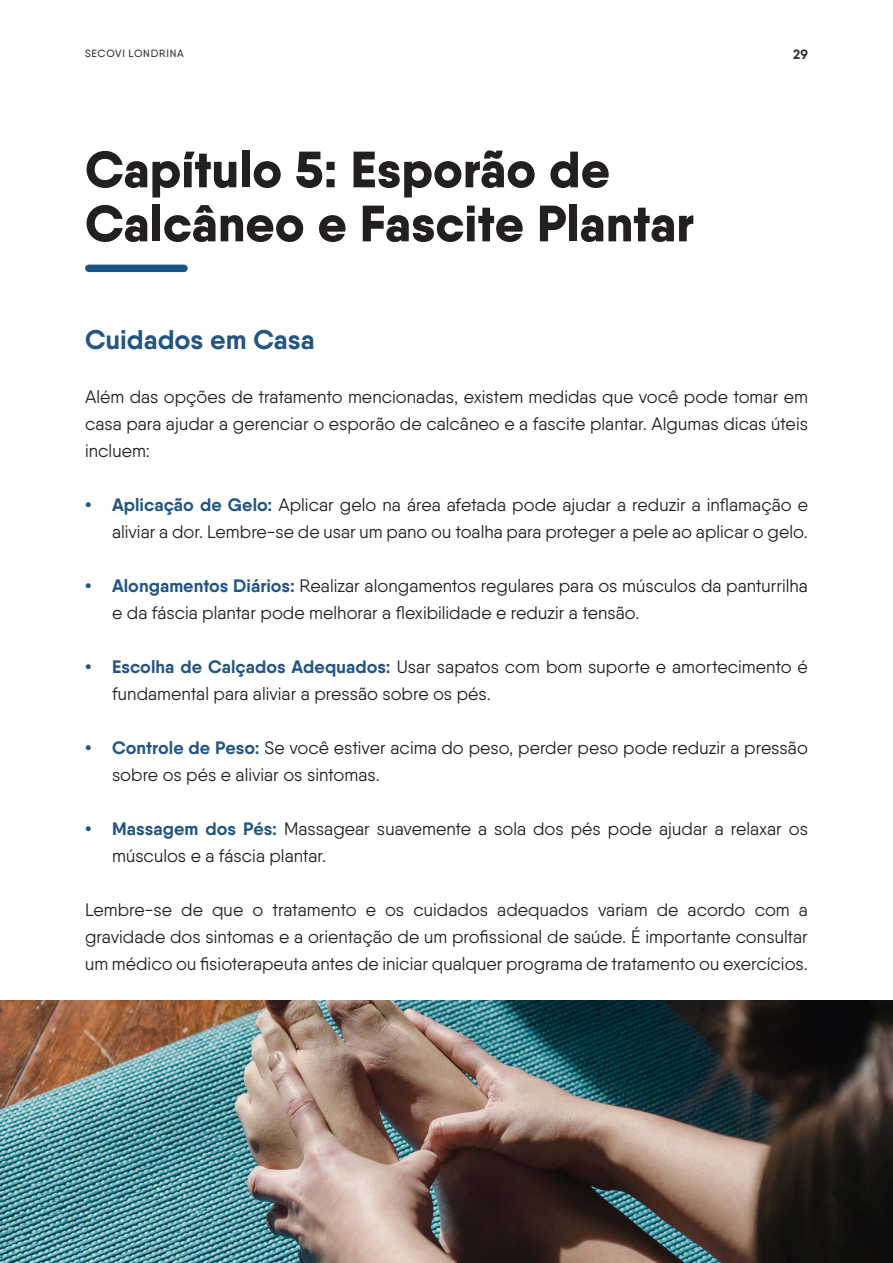
<style>
.page{position:relative;width:893px;height:1263px;background:#fff}
.page>*{position:absolute;margin:0;border:0;box-sizing:border-box;transform-origin:0 0}
.Capítulo_1__Osteoartrose{font:800 51px/54px "Qanelas";color:#231f20}
.Body_Text{font:700 27px "Qanelas";letter-spacing:.005em;color:#225583}
.Body_Text-2{font:18px/27px "Qanelas";color:#231f20}
.t1{font:700 13.5px "Qanelas";color:#32323f}
.t2{font:500 10.5px "Qanelas";letter-spacing:.07em;color:#32323f}
.s1{font-weight:700;color:#225583}
</style>
<div class="page">
<div style="left:89px;top:265px;width:95px;height:7px;background:#1c5583"></div>
<img style="left:0;top:1000px;width:893px;height:263px">
<p class="t2" style="left:85px;top:47px;width:100px">SECOVI LONDRINA</p>
<p class="t1" style="left:793px;top:45px;width:16px">29</p>
<p class="Capítulo_1__Osteoartrose" style="left:85px;top:142px;width:610px">Capítulo 5: Esporão de<br>Calcâneo e Fascite Plantar</p>
<p class="Body_Text" style="left:85px;top:323px;width:231px">Cuidados em Casa</p>
<p class="Body_Text-2" style="left:85px;top:383px;width:724px;text-align:justify">Além das opções de tratamento mencionadas, existem medidas que você pode tomar em casa para ajudar a gerenciar o esporão de calcâneo e a fascite plantar. Algumas dicas úteis incluem:</p>
<p class="Body_Text-2" style="left:85px;top:491px;width:724px;text-align:right"><span class="s1">• Aplicação de Gelo:</span> Aplicar gelo na área afetada pode ajudar a reduzir a inflamação e aliviar a dor. Lembre-se de usar um pano ou toalha para proteger a pele ao aplicar o gelo.</p>
<p class="Body_Text-2" style="left:112px;top:572px;width:697px;text-indent:-27px"><span class="s1">• Alongamentos Diários:</span> Realizar alongamentos regulares para os músculos da panturrilha e da fáscia plantar pode melhorar a flexibilidade e reduzir a tensão.</p>
<p class="Body_Text-2" style="left:112px;top:653px;width:697px;text-indent:-27px"><span class="s1">• Escolha de Calçados Adequados:</span> Usar sapatos com bom suporte e amortecimento é fundamental para aliviar a pressão sobre os pés.</p>
<p class="Body_Text-2" style="left:112px;top:734px;width:697px;text-indent:-27px"><span class="s1">• Controle de Peso:</span> Se você estiver acima do peso, perder peso pode reduzir a pressão sobre os pés e aliviar os sintomas.</p>
<p class="Body_Text-2" style="left:112px;top:815px;width:697px;text-indent:-27px"><span class="s1">• Massagem dos Pés:</span> Massagear suavemente a sola dos pés pode ajudar a relaxar os músculos e a fáscia plantar.</p>
<p class="Body_Text-2" style="left:85px;top:896px;width:724px;text-align:justify">Lembre-se de que o tratamento e os cuidados adequados variam de acordo com a gravidade dos sintomas e a orientação de um profissional de saúde. É importante consultar um médico ou fisioterapeuta antes de iniciar qualquer programa de tratamento ou exercícios.</p>
</div>
